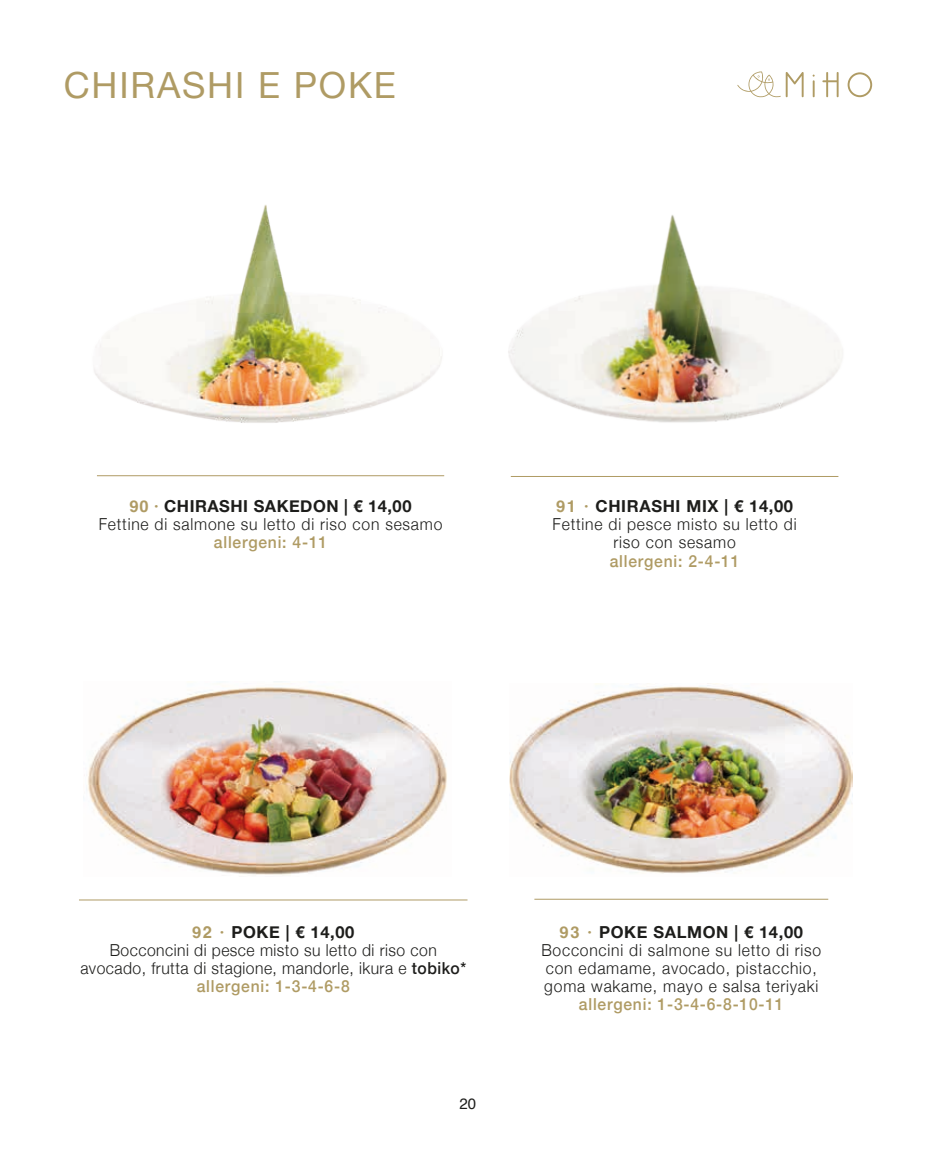
<style>
.page{position:relative;width:936px;height:1149px;background:#fff}
.page>*{position:absolute;margin:0;border:0;box-sizing:border-box;transform-origin:0 0}
.t1{font:36px "Helvetica Neue";letter-spacing:.05em;color:#af9b64}
.t2{font:300 16.5px/18px "Helvetica Neue";letter-spacing:.05em;color:#1d1d1b;text-align:center;scale:.95 1}
.t3{font:300 16.5px/18px "Helvetica Neue";letter-spacing:.03em;color:#1d1d1b;text-align:center;scale:.95 1}
.t4{font:500 16.5px "Helvetica Neue";letter-spacing:.05em;color:#af9b64;scale:.95 1}
.t5{font:15px "Helvetica";color:#1d1d1b}
.s1{font-family:"Helvetica";font-weight:700;color:#af9b64}
.s2{font-weight:700}
.s3{font-weight:500}
.s4{font-weight:500;color:#af9b64}
</style>
<div class="page">
<svg style="left:822px;top:72px;width:16px;height:25px"></svg>
<svg style="left:847px;top:72px;width:25px;height:25px"></svg>
<svg style="left:812px;top:75px;width:2px;height:22px"></svg>
<svg style="left:737px;top:71px;width:66px;height:27px"></svg>
<hr style="left:79px;top:899px;width:388px;height:1px;background:#af9b64">
<hr style="left:534px;top:898px;width:294px;height:1px;background:#af9b64">
<hr style="left:511px;top:476px;width:327px;height:1px;background:#af9b64">
<hr style="left:97px;top:475px;width:347px;height:1px;background:#af9b64">
<img style="left:94px;top:205px;width:348px;height:218px">
<img style="left:508px;top:215px;width:335px;height:208px">
<img style="left:87px;top:683px;width:360px;height:193px">
<img style="left:510px;top:683px;width:342px;height:191px">
<h1 class="t1" style="left:64px;top:59px;width:333px">CHIRASHI E POKE</h1>
<p class="t2" style="left:99px;top:496px;width:363px"><span class="s1">90 ·</span> <span class="s2">CHIRASHI SAKEDON | € 14,00<br></span>Fettine di salmone su letto di riso con sesamo</p>
<p class="t4" style="left:214px;top:529px;width:121px">allergeni: 4-11</p>
<p class="t2" style="left:552px;top:496px;width:258px"><span class="s1">91 ·</span> <span class="s2">CHIRASHI MIX | € 14,00<br></span>Fettine di pesce misto su letto di riso con sesamo</p>
<p class="t4" style="left:609px;top:547px;width:138px">allergeni: 2-4-11</p>
<p class="t3" style="left:80px;top:921px;width:407px"><span class="s1">92 ·</span> <span class="s2">POKE | € 14,00<br></span>Bocconcini di pesce misto su letto di riso con avocado, frutta di stagione, mandorle, ikura e <span class="s3">tobiko* </span><span class="s4">allergeni: 1-3-4-6-8</span></p>
<p class="t2" style="left:541px;top:921px;width:296px"><span class="s1">93 ·</span> <span class="s2">POKE SALMON | € 14,00<br></span>Bocconcini di salmone su letto di riso con edamame, avocado, pistacchio, goma wakame, mayo e salsa teriyaki</p>
<p class="t4" style="left:579px;top:990px;width:217px">allergeni: 1-3-4-6-8-10-11</p>
<p class="t5" style="left:459px;top:1091px;width:18px">20</p>
</div>
